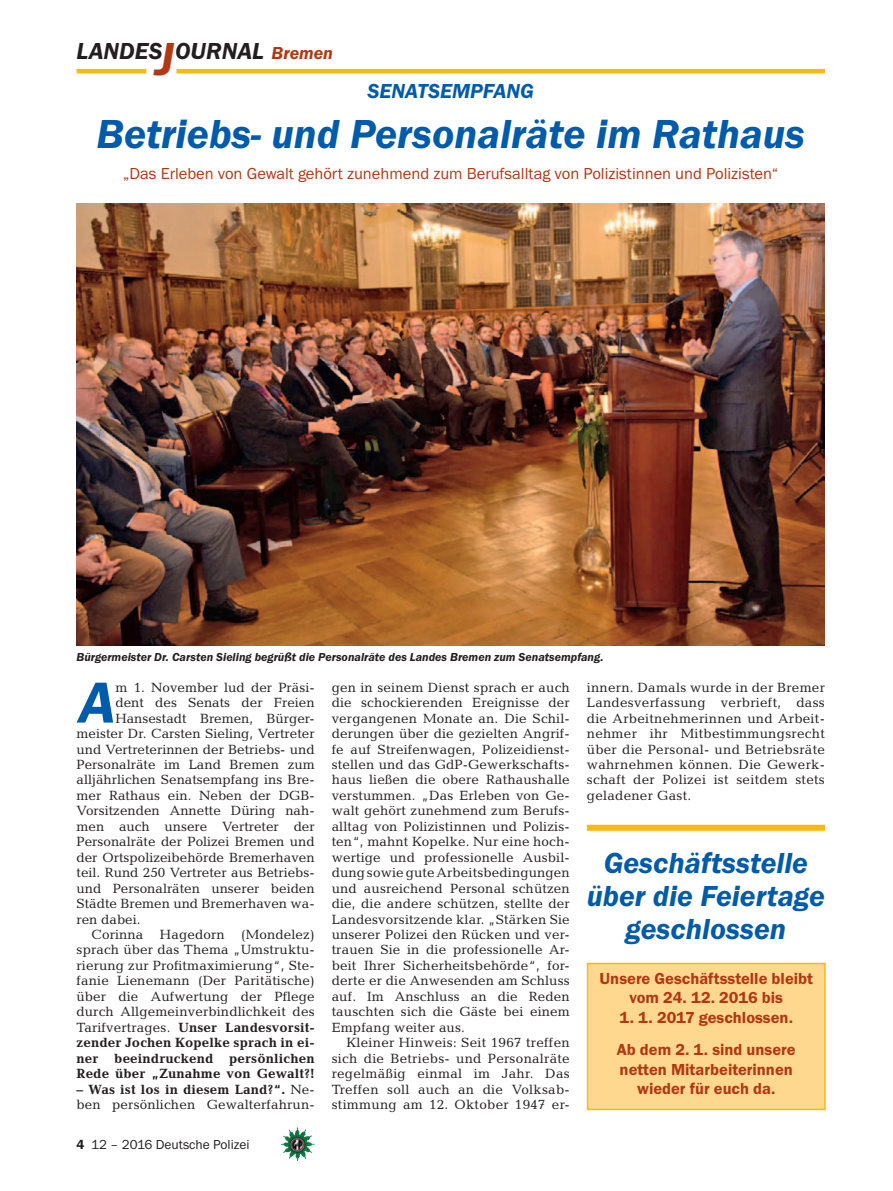
<style>
.page{position:relative;width:893px;height:1191px;background:#fff}
.page>*{position:absolute;margin:0;border:0;box-sizing:border-box;transform-origin:0 0}
._09_b_GRUNDTEXT___Bl{font:italic 600 59.85px "Franklin Gothic Itc T";color:#015aaa}
._02__HEADLINE_3spalt{font:italic 600 42px "Franklin Gothic Itc T";color:#015aaa}
._04__HEADLINE_1spalt{font:italic 600 30px/33px "Franklin Gothic Itc T";color:#015aaa;text-align:center}
.t1{font:italic 600 24px "Franklin Gothic Itc T";color:#231f20}
._01__RUBRIKENZEILE_o{font:italic 600 21px "Franklin Gothic Itc T";color:#015aaa}
._30__ZITATE{font:600 16.5px/19.5px "Franklin Gothic Itc T";color:#b23814;text-align:center}
._07__AUTORENZEILE{font:16.5px "Franklin Gothic Itc T";color:#b23814}
._09__GRUNDTEXT___Blo{font:13.5px/15.5px "Candida";letter-spacing:.01em;color:#231f20;text-align:justify}
._09_b_GRUNDTEXT___Bl-2{font:13.5px "Candida";color:#231f20}
.t2{font:13.5px "Franklin Gothic Itc T";color:#231f20}
._12__BILDUNTERSCHRIF{font:italic 600 12px "Franklin Gothic Itc T";color:#231f20}
.s1{font-size:48px;color:#b23814}
.s2{font-size:18px;color:#b23814}
.s3{font-weight:700}
.s4{font-weight:600}
</style>
<div class="page">
<hr style="left:77px;top:69px;width:69px;height:4px;background:#fcb814">
<hr style="left:176px;top:69px;width:649px;height:4px;background:#fcb814">
<img style="left:281px;top:1128px;width:16px;height:24px">
<img style="left:77px;top:204px;width:748px;height:441px">
<div style="left:588px;top:963px;width:237px;height:146px;background:#fed88f"></div>
<div style="left:587px;top:962px;width:239px;height:148px;border:2px solid #fcb814"></div>
<div style="left:587px;top:824px;width:238px;height:6px;background:#fcb814"></div>
<h3 class="t1" style="left:77px;top:37px;width:258px">LANDES<span class="s1">J</span>OURNAL <span class="s2">Bremen</span></h3>
<p class="_01__RUBRIKENZEILE_o" style="left:368px;top:79px;width:168px">SENATSEMPFANG</p>
<p class="_02__HEADLINE_3spalt" style="left:97px;top:109px;width:710px">Betriebs- und Personalräte im Rathaus</p>
<p class="_07__AUTORENZEILE" style="left:123px;top:164px;width:657px">„Das Erleben von Gewalt gehört zunehmend zum Berufsalltag von Polizistinnen und Polizisten“</p>
<p class="_12__BILDUNTERSCHRIF" style="left:77px;top:650px;width:528px">Bürgermeister Dr. Carsten Sieling begrüßt die Personalräte des Landes Bremen zum Senatsempfang.</p>
<p class="_09_b_GRUNDTEXT___Bl" style="left:79px;top:667px;width:38px">A</p>
<p class="_09_b_GRUNDTEXT___Bl-2" style="left:115px;top:679px;width:201px">m 1. November lud der Präsi-</p>
<p class="_09__GRUNDTEXT___Blo" style="left:332px;top:679px;width:240px">gen in seinem Dienst sprach er auch die schockierenden Ereignisse der vergangenen Monate an. Die Schil&shy;derungen über die gezielten Angrif&shy;fe auf Streifenwagen, Polizeidienst&shy;stellen und das GdP-Gewerkschafts&shy;haus ließen die obere Rathaushalle verstummen. „Das Erleben von Ge&shy;walt gehört zunehmend zum Berufs&shy;alltag von Polizistinnen und Polizis&shy;ten“, mahnt Kopelke. Nur eine hoch&shy;wertige und professionelle Ausbil&shy;dung sowie gute Arbeitsbedingungen und ausreichend Personal schützen die, die andere schützen, stellte der Landesvorsitzende klar. „Stärken Sie unserer Polizei den Rücken und ver&shy;trauen Sie in die professionelle Ar&shy;beit Ihrer Sicherheitsbehörde“, for&shy;derte er die Anwesenden am Schluss auf. Im Anschluss an die Reden tauschten sich die Gäste bei einem Empfang weiter aus.</p>
<p class="_09__GRUNDTEXT___Blo" style="left:332px;top:1034px;width:240px;text-indent:15px">Kleiner Hinweis: Seit 1967 treffen sich die Betriebs- und Personalräte regelmäßig einmal im Jahr. Das Treffen soll auch an die Volksab&shy;stimmung am 12. Oktober 1947 er-</p>
<p class="_09__GRUNDTEXT___Blo" style="left:587px;top:679px;width:240px">innern. Damals wurde in der Bremer Landesverfassung verbrieft, dass die Arbeitnehmerinnen und Arbeit&shy;nehmer ihr Mitbestimmungsrecht über die Personal- und Betriebsräte wahrnehmen können. Die Gewerk&shy;schaft der Polizei ist seitdem stets geladener Gast.</p>
<p class="_09_b_GRUNDTEXT___Bl-2" style="left:115px;top:695px;width:201px">dent des Senats der Freien</p>
<p class="_09_b_GRUNDTEXT___Bl-2" style="left:115px;top:710px;width:201px">Hansestadt Bremen, Bürger-</p>
<p class="_09_b_GRUNDTEXT___Bl-2" style="left:77px;top:726px;width:240px">meister Dr. Carsten Sieling, Vertreter</p>
<p class="_09_b_GRUNDTEXT___Bl-2" style="left:77px;top:741px;width:240px">und Vertreterinnen der Betriebs- und</p>
<p class="_09_b_GRUNDTEXT___Bl-2" style="left:77px;top:756px;width:240px">Personalräte im Land Bremen zum</p>
<p class="_09_b_GRUNDTEXT___Bl-2" style="left:77px;top:772px;width:240px">alljährlichen Senatsempfang ins Bre-</p>
<p class="_09_b_GRUNDTEXT___Bl-2" style="left:77px;top:787px;width:240px">mer Rathaus ein. Neben der DGB-</p>
<p class="_09_b_GRUNDTEXT___Bl-2" style="left:77px;top:803px;width:240px">Vorsitzenden Annette Düring nah-</p>
<p class="_09_b_GRUNDTEXT___Bl-2" style="left:77px;top:818px;width:240px">men auch unsere Vertreter der</p>
<p class="_09_b_GRUNDTEXT___Bl-2" style="left:77px;top:834px;width:240px">Personalräte der Polizei Bremen und</p>
<p class="_09_b_GRUNDTEXT___Bl-2" style="left:77px;top:849px;width:240px">der Ortspolizeibehörde Bremerhaven</p>
<p class="_09_b_GRUNDTEXT___Bl-2" style="left:77px;top:865px;width:240px">teil. Rund 250 Vertreter aus Betriebs-</p>
<p class="_09_b_GRUNDTEXT___Bl-2" style="left:77px;top:880px;width:240px">und Personalräten unserer beiden</p>
<p class="_09_b_GRUNDTEXT___Bl-2" style="left:77px;top:895px;width:240px">Städte Bremen und Bremerhaven wa-</p>
<p class="_09_b_GRUNDTEXT___Bl-2" style="left:77px;top:911px;width:66px">ren dabei.</p>
<p class="_09__GRUNDTEXT___Blo" style="left:77px;top:926px;width:240px;text-indent:15px">Corinna Hagedorn (Mondelez) sprach über das Thema „Umstruktu&shy;rierung zur Profitmaximierung“, Ste&shy;fanie Lienemann (Der Paritätische) über die Aufwertung der Pflege durch Allgemeinverbindlichkeit des Tarifvertrages. <span class="s3">Unser Landesvorsit&shy;zender Jochen Kopelke sprach in ei&shy;ner beeindruckend persönlichen Rede über „Zunahme von Gewalt?!</span></p>
<p class="_09__GRUNDTEXT___Blo" style="left:77px;top:1081px;width:240px"><span class="s3">– Was ist los in diesem Land?“.</span> Ne&shy;ben persönlichen Gewalterfahrun-</p>
<p class="_04__HEADLINE_1spalt" style="left:587px;top:846px;width:240px">Geschäftsstelle über die Feiertage geschlossen</p>
<p class="_30__ZITATE" style="left:599px;top:968px;width:215px">Unsere Geschäftsstelle bleibt vom 24. 12. 2016 bis</p>
<p class="_30__ZITATE" style="left:619px;top:1007px;width:175px">1. 1. 2017 geschlossen.</p>
<p class="_30__ZITATE" style="left:617px;top:1039px;width:180px">Ab dem 2. 1. sind unsere netten Mitarbeiterinnen wieder für euch da.</p>
<p class="t2" style="left:77px;top:1136px;width:175px"><span class="s4">4</span> 12 – 2016 Deutsche Polizei</p>
</div>
